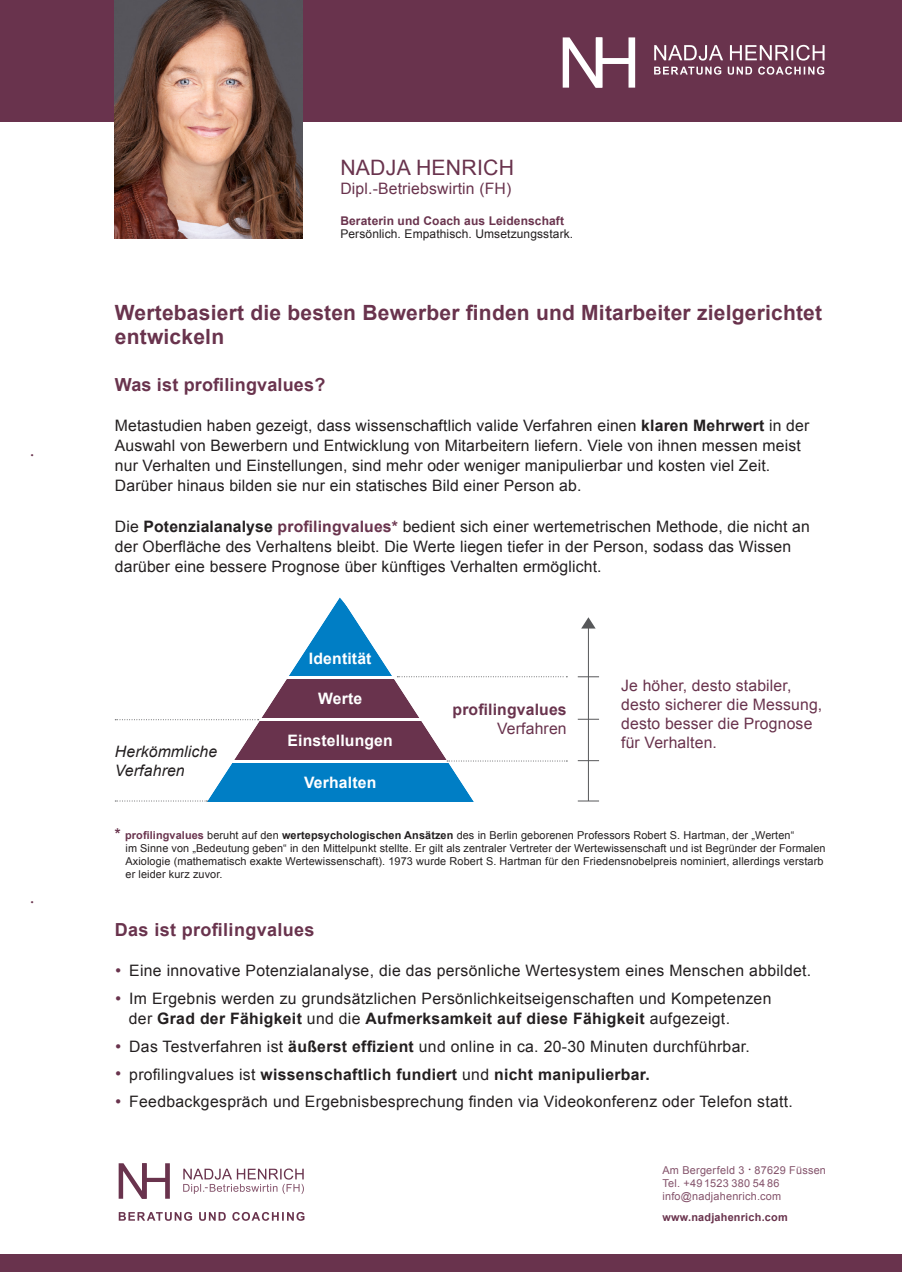
<style>
.page{position:relative;width:902px;height:1272px;background:#fff}
.page>*{position:absolute;margin:0;border:0;box-sizing:border-box;transform-origin:0 0}
.t1{font:21.15px "Arial";letter-spacing:.01em;color:#69334d}
.t2{font:700 21px/24px "Arial";letter-spacing:.01em;color:#69334d}
.t3{font:700 18px "Arial";letter-spacing:.015em;color:#69334d}
.t4{font:15.75px/20.2px "Arial";letter-spacing:.01em;color:#231f20}
.t5{font:15.75px/18.8px "Arial";letter-spacing:.01em;color:#69334d}
.t6{font:700 15.75px "Arial";letter-spacing:.01em;color:#fff}
.t7{font:italic 15.75px/18.8px "Arial";letter-spacing:.01em;color:#231f20}
.t8{font:700 15.75px "Arial";letter-spacing:.01em;color:#69334d}
.t9{font:12px "Arial";letter-spacing:.01em;color:#231f20}
.t10{font:700 12px "Arial";letter-spacing:.01em;color:#69334d}
.t11{font:800 12px "Futura LT";color:#69334d}
.t12{font:10.8px/13px "Arial";letter-spacing:.01em;color:#231f20}
.t13{font:10.8px/13px "Arial";letter-spacing:.02em;color:#84536b}
.t14{font:700 10.8px "Arial";letter-spacing:.02em;color:#69334d}
.s1{font-weight:700}
.s2{font-weight:700;color:#69334d}
.s3{font-weight:700;font-size:15px;color:#69334d}
</style>
<div class="page">
<svg style="left:146px;top:630px;width:173px;height:172px"></svg>
<svg style="left:319px;top:597px;width:21px;height:205px;background:#47719e"></svg>
<svg style="left:340px;top:598px;width:134px;height:204px;fill:#007ec5"></svg>
<div style="left:0;top:1254px;width:901px;height:17px;background:#69334d"></div>
<div style="left:0;top:0;width:901px;height:122px;background:#69334d"></div>
<img style="left:115px;top:0;width:187px;height:238px">
<svg style="left:183px;top:1168px;width:121px;height:25px"></svg>
<svg style="left:119px;top:1163px;width:51px;height:35px"></svg>
<svg style="left:119px;top:1212px;width:185px;height:8px"></svg>
<svg style="left:654px;top:45px;width:170px;height:30px"></svg>
<svg style="left:562px;top:37px;width:73px;height:51px"></svg>
<svg style="left:115px;top:719px;width:144px;height:1px"></svg>
<svg style="left:115px;top:800px;width:92px;height:1px"></svg>
<svg style="left:388px;top:598px;width:179px;height:171px"></svg>
<hr style="left:588px;top:624px;width:1px;height:177px;background:#57585a">
<svg style="left:581px;top:617px;width:14px;height:11px"></svg>
<svg style="left:577px;top:800px;width:22px;height:1px"></svg>
<svg style="left:577px;top:760px;width:22px;height:1px"></svg>
<svg style="left:577px;top:719px;width:22px;height:1px"></svg>
<svg style="left:577px;top:676px;width:22px;height:1px"></svg>
<p class="t11" style="left:30px;top:444px;width:5px">.</p>
<p class="t11" style="left:30px;top:890px;width:5px">.</p>
<h1 class="t1" style="left:340px;top:154px;width:175px">NADJA HENRICH</h1>
<p class="t5" style="left:340px;top:179px;width:172px">Dipl.-Betriebswirtin (FH)</p>
<p class="t10" style="left:340px;top:212px;width:225px">Beraterin und Coach aus Leidenschaft</p>
<p class="t9" style="left:340px;top:226px;width:234px">Persönlich. Empathisch. Umsetzungsstark.</p>
<h2 class="t2" style="left:115px;top:301px;width:708px">Wertebasiert die besten Bewerber finden und Mitarbeiter zielgerichtet entwickeln</h2>
<p class="t3" style="left:115px;top:372px;width:212px">Was ist profilingvalues?</p>
<p class="t4" style="left:115px;top:415px;width:695px">Metastudien haben gezeigt, dass wissenschaftlich valide Verfahren einen <span class="s1">klaren Mehrwert</span> in der Auswahl von Bewerbern und Entwicklung von Mitarbeitern liefern. Viele von ihnen messen meist nur Verhalten und Einstellungen, sind mehr oder weniger manipulierbar und kosten viel Zeit.<br>Darüber hinaus bilden sie nur ein statisches Bild einer Person ab.</p>
<p class="t4" style="left:115px;top:516px;width:696px">Die <span class="s1">Potenzialanalyse</span> <span class="s2">profilingvalues*</span> bedient sich einer wertemetrischen Methode, die nicht an der Oberfläche des Verhaltens bleibt. Die Werte liegen tiefer in der Person, sodass das Wissen darüber eine bessere Prognose über künftiges Verhalten ermöglicht.</p>
<p class="t7" style="left:115px;top:742px;width:104px">Herkömmliche<br>Verfahren</p>
<p class="t6" style="left:309px;top:648px;width:64px">Identität</p>
<p class="t6" style="left:318px;top:688px;width:46px">Werte</p>
<p class="t6" style="left:287px;top:730px;width:107px">Einstellungen</p>
<p class="t6" style="left:304px;top:772px;width:74px">Verhalten</p>
<p class="t8" style="left:452px;top:699px;width:116px">profilingvalues</p>
<p class="t5" style="left:497px;top:719px;width:71px">Verfahren</p>
<p class="t5" style="left:621px;top:676px;width:203px">Je höher, desto stabiler, desto sicherer die Messung, desto besser die Prognose für Verhalten.</p>
<p class="t12" style="left:125px;top:828px;width:701px;text-indent:-11px"><span class="s3">*</span> <span class="s2">profilingvalues</span> beruht auf den <span class="s1">wertepsychologischen Ansätzen</span> des in Berlin geborenen Professors Robert S. Hartman, der „Werten“<br>im Sinne von „Bedeutung geben“ in den Mittelpunkt stellte. Er gilt als zentraler Vertreter der Wertewissenschaft und ist Begründer der Formalen Axiologie (mathematisch exakte Wertewissenschaft). 1973 wurde Robert S. Hartman für den Friedensnobelpreis nominiert, allerdings verstarb er leider kurz zuvor.</p>
<p class="t3" style="left:115px;top:917px;width:201px">Das ist profilingvalues</p>
<p class="t4" style="left:115px;top:956px;width:698px;line-height:27.8px"><sup>.</sup> Eine innovative Potenzialanalyse, die das persönliche Wertesystem eines Menschen abbildet. <sup>.</sup> Im Ergebnis werden zu grundsätzlichen Persönlichkeitseigenschaften und Kompetenzen</p>
<p class="t4" style="left:115px;top:1004px;width:679px;line-height:27.8px;text-indent:14px">der <span class="s1">Grad der Fähigkeit</span> und die <span class="s1">Aufmerksamkeit auf diese Fähigkeit</span> aufgezeigt.<br><sup>.</sup> Das Testverfahren ist <span class="s1">äußerst effizient</span> und online in ca. 20-30 Minuten durchführbar.<br><sup>.</sup> profilingvalues ist <span class="s1">wissenschaftlich fundiert</span> und <span class="s1">nicht manipulierbar.<br></span><sup>.</sup> Feedbackgespräch und Ergebnisbesprechung finden via Videokonferenz oder Telefon statt.</p>
<p class="t13" style="left:662px;top:1163px;width:165px">Am Bergerfeld 3 <sup>.</sup> 87629 Füssen<br>Tel. +49 1523 380 54 86 info@nadjahenrich.com</p>
<p class="t14" style="left:662px;top:1209px;width:127px">www.nadjahenrich.com</p>
</div>
